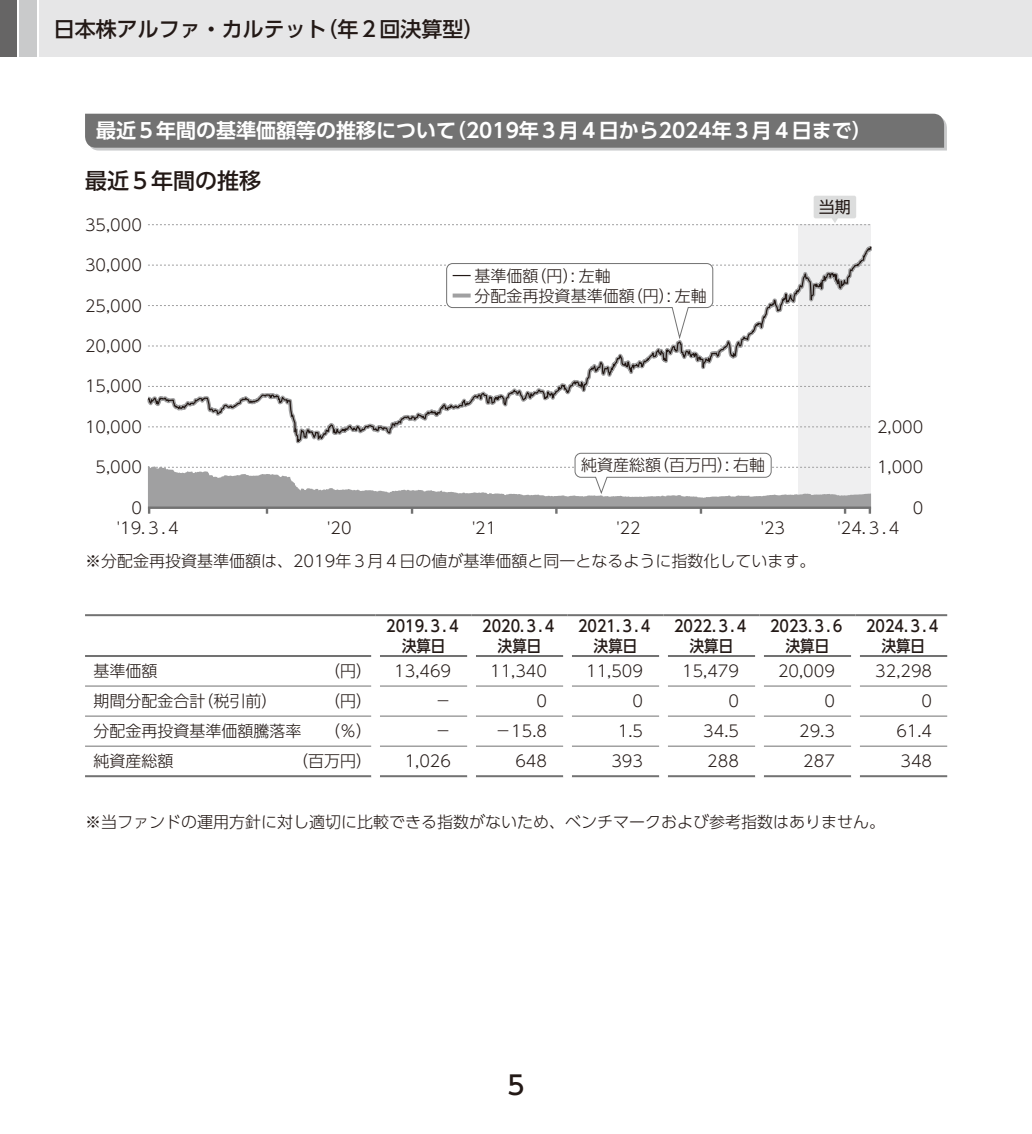
<style>
.page{position:relative;width:1032px;height:1134px;background:#fff}
.page>*{position:absolute;margin:0;border:0;box-sizing:border-box;transform-origin:0 0}
.t1{font:500 26px "UD Shin Go Pro";color:#231916}
.t2{font:500 22px "UD Shin Go Pro";color:#231916}
.t3{font:500 21px "UD Shin Go Pro";color:#231916}
.t4{font:700 20px "UD Shin Go Pro De";color:#fff}
.t5{font:300 16px "UD Shin Go Pro";color:#231916}
.t6{font:500 16px "UD Shin Go Pro";color:#231916;scale:.9 1}
.t7{font:16px "UD Shin Go Pro";color:#231916}
</style>
<div class="page">
<div style="left:40px;top:0;width:992px;height:57px;background:#e6e6e7"></div>
<div style="left:20px;top:0;width:17px;height:57px;background:#c9cacb"></div>
<div style="left:0;top:0;width:17px;height:57px;background:#666565"></div>
<hr style="left:85px;top:655px;width:286px;height:2px;background:#727272">
<hr style="left:380px;top:655px;width:87px;height:2px;background:#727272">
<hr style="left:476px;top:655px;width:87px;height:2px;background:#727272">
<hr style="left:572px;top:655px;width:87px;height:2px;background:#727272">
<hr style="left:668px;top:655px;width:87px;height:2px;background:#727272">
<hr style="left:764px;top:655px;width:87px;height:2px;background:#727272">
<hr style="left:860px;top:655px;width:87px;height:2px;background:#727272">
<hr style="left:85px;top:775px;width:286px;height:2px;background:#727272">
<hr style="left:380px;top:775px;width:87px;height:2px;background:#727272">
<hr style="left:476px;top:775px;width:87px;height:2px;background:#727272">
<hr style="left:572px;top:775px;width:87px;height:2px;background:#727272">
<hr style="left:668px;top:775px;width:87px;height:2px;background:#727272">
<hr style="left:764px;top:775px;width:87px;height:2px;background:#727272">
<hr style="left:860px;top:775px;width:87px;height:2px;background:#727272">
<hr style="left:85px;top:716px;width:286px;height:1px;background:#727272">
<hr style="left:380px;top:716px;width:87px;height:1px;background:#727272">
<hr style="left:476px;top:716px;width:87px;height:1px;background:#727272">
<hr style="left:572px;top:716px;width:87px;height:1px;background:#727272">
<hr style="left:668px;top:716px;width:87px;height:1px;background:#727272">
<hr style="left:764px;top:716px;width:87px;height:1px;background:#727272">
<hr style="left:860px;top:716px;width:87px;height:1px;background:#727272">
<hr style="left:85px;top:746px;width:286px;height:1px;background:#727272">
<hr style="left:380px;top:746px;width:87px;height:1px;background:#727272">
<hr style="left:476px;top:746px;width:87px;height:1px;background:#727272">
<hr style="left:572px;top:746px;width:87px;height:1px;background:#727272">
<hr style="left:668px;top:746px;width:87px;height:1px;background:#727272">
<hr style="left:764px;top:746px;width:87px;height:1px;background:#727272">
<hr style="left:860px;top:746px;width:87px;height:1px;background:#727272">
<hr style="left:85px;top:686px;width:286px;height:1px;background:#727272">
<hr style="left:380px;top:686px;width:87px;height:1px;background:#727272">
<hr style="left:476px;top:686px;width:87px;height:1px;background:#727272">
<hr style="left:572px;top:686px;width:87px;height:1px;background:#727272">
<hr style="left:668px;top:686px;width:87px;height:1px;background:#727272">
<hr style="left:764px;top:686px;width:87px;height:1px;background:#727272">
<hr style="left:860px;top:686px;width:87px;height:1px;background:#727272">
<hr style="left:85px;top:614px;width:291px;height:2px;background:#727272">
<hr style="left:376px;top:614px;width:96px;height:2px;background:#727272">
<hr style="left:472px;top:614px;width:95px;height:2px;background:#727272">
<hr style="left:567px;top:614px;width:96px;height:2px;background:#727272">
<hr style="left:663px;top:614px;width:96px;height:2px;background:#727272">
<hr style="left:759px;top:614px;width:96px;height:2px;background:#727272">
<hr style="left:855px;top:614px;width:92px;height:2px;background:#727272">
<svg style="left:85px;top:114px;width:862px;height:37px;background:#7a7b7b"></svg>
<svg style="left:148px;top:196px;width:723px;height:29px"></svg>
<svg style="left:148px;top:486px;width:723px;height:28px"></svg>
<svg style="left:148px;top:225px;width:723px;height:261px"></svg>
<svg style="left:148px;top:245px;width:723px;height:208px"></svg>
<h3 class="t3" style="left:54px;top:12px;width:432px">日本株アルファ・カルテット（年２回決算型）</h3>
<p class="t4" style="left:96px;top:114px;width:777px">最近５年間の基準価額等の推移について（2019年３月４日から2024年３月４日まで）</p>
<h2 class="t2" style="left:85px;top:163px;width:177px">最近５年間の推移</h2>
<p class="t5" style="left:85px;top:212px;width:58px">35,000</p>
<p class="t5" style="left:85px;top:252px;width:58px">30,000</p>
<p class="t5" style="left:85px;top:293px;width:58px">25,000</p>
<p class="t5" style="left:85px;top:333px;width:58px">20,000</p>
<p class="t5" style="left:85px;top:373px;width:58px">15,000</p>
<p class="t5" style="left:85px;top:414px;width:58px">10,000</p>
<p class="t5" style="left:96px;top:454px;width:48px">5,000</p>
<p class="t5" style="left:131px;top:495px;width:12px">0</p>
<p class="t5" style="left:475px;top:263px;width:138px">基準価額（円）: 左軸</p>
<p class="t5" style="left:475px;top:283px;width:234px">分配金再投資基準価額（円）: 左軸</p>
<p class="t5" style="left:581px;top:452px;width:186px">純資産総額（百万円）: 右軸</p>
<p class="t7" style="left:819px;top:194px;width:33px">当期</p>
<p class="t5" style="left:877px;top:414px;width:48px">2,000</p>
<p class="t5" style="left:877px;top:454px;width:48px">1,000</p>
<p class="t5" style="left:913px;top:495px;width:12px">0</p>
<p class="t5" style="left:117px;top:515px;width:66px">'19.３.４</p>
<p class="t5" style="left:327px;top:515px;width:26px">'20</p>
<p class="t5" style="left:472px;top:515px;width:26px">'21</p>
<p class="t5" style="left:616px;top:515px;width:26px">'22</p>
<p class="t5" style="left:761px;top:515px;width:26px">'23</p>
<p class="t5" style="left:837px;top:515px;width:66px">'24.３.４</p>
<p class="t5" style="left:85px;top:548px;width:732px">※分配金再投資基準価額は、2019年３月４日の値が基準価額と同一となるように指数化しています。</p>
<p class="t6" style="left:386px;top:613px;width:85px">2019.３.４</p>
<p class="t6" style="left:482px;top:613px;width:85px">2020.３.４</p>
<p class="t6" style="left:578px;top:613px;width:85px">2021.３.４</p>
<p class="t6" style="left:674px;top:613px;width:85px">2022.３.４</p>
<p class="t6" style="left:770px;top:613px;width:85px">2023.３.６</p>
<p class="t6" style="left:866px;top:613px;width:85px">2024.３.４</p>
<p class="t6" style="left:402px;top:633px;width:50px">決算日</p>
<p class="t6" style="left:498px;top:633px;width:50px">決算日</p>
<p class="t6" style="left:594px;top:633px;width:50px">決算日</p>
<p class="t6" style="left:690px;top:633px;width:50px">決算日</p>
<p class="t6" style="left:786px;top:633px;width:50px">決算日</p>
<p class="t6" style="left:882px;top:633px;width:50px">決算日</p>
<p class="t5" style="left:94px;top:658px;width:65px">基準価額</p>
<p class="t5" style="left:324px;top:658px;width:49px">（円）</p>
<p class="t5" style="left:394px;top:658px;width:58px">13,469</p>
<p class="t5" style="left:490px;top:658px;width:58px">11,340</p>
<p class="t5" style="left:586px;top:658px;width:58px">11,509</p>
<p class="t5" style="left:682px;top:658px;width:58px">15,479</p>
<p class="t5" style="left:778px;top:658px;width:58px">20,009</p>
<p class="t5" style="left:875px;top:658px;width:58px">32,298</p>
<p class="t5" style="left:94px;top:688px;width:185px">期間分配金合計（税引前）</p>
<p class="t5" style="left:324px;top:688px;width:49px">（円）</p>
<p class="t5" style="left:435px;top:688px;width:17px">－</p>
<p class="t5" style="left:536px;top:688px;width:12px">0</p>
<p class="t5" style="left:632px;top:688px;width:12px">0</p>
<p class="t5" style="left:728px;top:688px;width:12px">0</p>
<p class="t5" style="left:824px;top:688px;width:12px">0</p>
<p class="t5" style="left:921px;top:688px;width:12px">0</p>
<p class="t5" style="left:94px;top:718px;width:209px">分配金再投資基準価額騰落率</p>
<p class="t5" style="left:324px;top:718px;width:49px">（％）</p>
<p class="t5" style="left:435px;top:718px;width:17px">－</p>
<p class="t5" style="left:495px;top:718px;width:53px">－15.8</p>
<p class="t5" style="left:618px;top:718px;width:27px">1.5</p>
<p class="t5" style="left:703px;top:718px;width:37px">34.5</p>
<p class="t5" style="left:799px;top:718px;width:37px">29.3</p>
<p class="t5" style="left:896px;top:718px;width:37px">61.4</p>
<p class="t5" style="left:94px;top:748px;width:81px">純資産総額</p>
<p class="t5" style="left:292px;top:748px;width:81px">（百万円）</p>
<p class="t5" style="left:405px;top:748px;width:48px">1,026</p>
<p class="t5" style="left:515px;top:748px;width:33px">648</p>
<p class="t5" style="left:611px;top:748px;width:33px">393</p>
<p class="t5" style="left:707px;top:748px;width:33px">288</p>
<p class="t5" style="left:803px;top:748px;width:33px">287</p>
<p class="t5" style="left:900px;top:748px;width:33px">348</p>
<p class="t5" style="left:85px;top:809px;width:801px">※当ファンドの運用方針に対し適切に比較できる指数がないため、ベンチマークおよび参考指数はありません。</p>
<h1 class="t1" style="left:507px;top:1063px;width:19px">5</h1>
</div>
